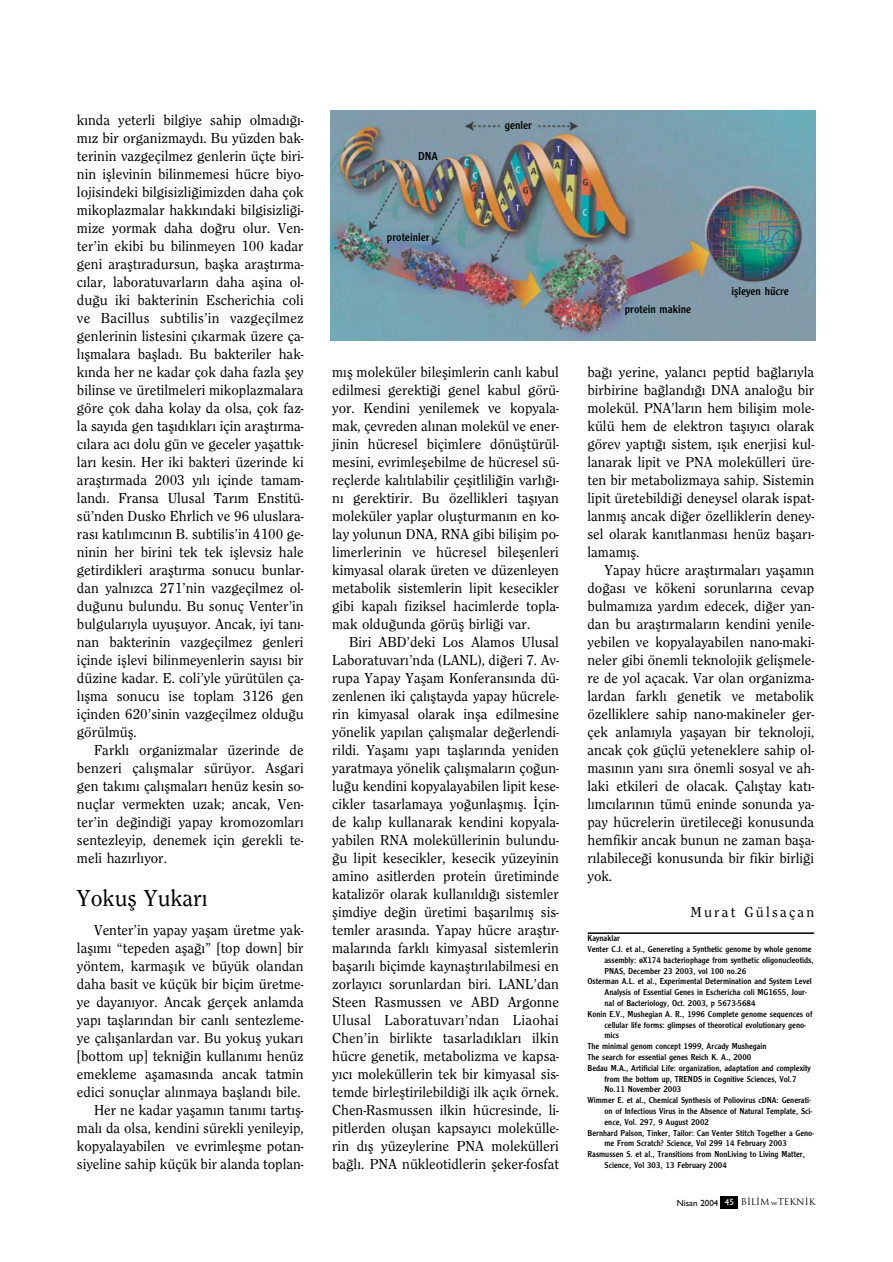
<style>
.page{position:relative;width:893px;height:1262px;background:#fff}
.page>*{position:absolute;margin:0;border:0;box-sizing:border-box;transform-origin:0 0}
.t1{font:500 24px "Clearface";color:#000}
.t2{font:500 15px/18px "Clearface";color:#000;text-align:justify}
.t3{font:500 15px "Clearface";letter-spacing:.15em;color:#000}
.t4{font:12px "Clearface Gothic";color:#000}
.t5{font:9px "Clearface Gothic";color:#000}
.t6{font:9px "Trajan";color:#000}
.s1{font-family:"Gill Sans";font-weight:500}
.s2{font-family:"Gill Sans";font-weight:500;color:#fff}
.s3{font-family:"Bookman Old Style";font-size:6px}
</style>
<div class="page">
<hr style="left:587px;top:932px;width:227px;height:2px;background:#000">
<div style="left:721px;top:1196px;width:17px;height:13px;background:#000"></div>
<img style="left:331px;top:111px;width:484px;height:229px">
<p class="t2" style="left:77px;top:112px;width:228px">k›nda yeterli bilgiye sahip olmad›¤›- m›z bir organizmayd›. Bu yüzden bak&shy;terinin vazgeçilmez genlerin üçte biri&shy;nin ifllevinin bilinmemesi hücre biyo&shy;lojisindeki bilgisizli¤imizden daha çok mikoplazmalar hakk›ndaki bilgisizli¤i&shy;mize yormak daha do¤ru olur. Ven&shy;ter’in ekibi bu bilinmeyen 100 kadar geni araflt›radursun, baflka araflt›rma&shy;c›lar, laboratuvarlar›n daha aflina ol&shy;du¤u iki bakterinin Escherichia coli ve Bacillus subtilis’in vazgeçilmez genlerinin listesini ç›karmak üzere ça&shy;l›flmalara bafllad›. Bu bakteriler hak&shy;k›nda her ne kadar çok daha fazla fley bilinse ve üretilmeleri mikoplazmalara göre çok daha kolay da olsa, çok faz&shy;la say›da gen tafl›d›klar› için araflt›rma&shy;c›lara ac› dolu gün ve geceler yaflatt›k&shy;lar› kesin. Her iki bakteri üzerinde ki araflt›rmada 2003 y›l› içinde tamam&shy;land›. Fransa Ulusal Tar›m Enstitü&shy;sü’nden Dusko Ehrlich ve 96 uluslara&shy;ras› kat›l›mc›n›n B. subtilis’in 4100 ge&shy;ninin her birini tek tek ifllevsiz hale getirdikleri araflt›rma sonucu bunlar&shy;dan yaln›zca 271’nin vazgeçilmez ol&shy;du¤unu bulundu. Bu sonuç Venter’in bulgular›yla uyufluyor. Ancak, iyi tan›- nan bakterinin vazgeçilmez genleri içinde ifllevi bilinmeyenlerin say›s› bir düzine kadar. E. coli’yle yürütülen ça&shy;l›flma sonucu ise toplam 3126 gen içinden 620’sinin vazgeçilmez oldu¤u görülmüfl.</p>
<p class="t2" style="left:77px;top:742px;width:228px;text-indent:17px">Farkl› organizmalar üzerinde de benzeri çal›flmalar sürüyor. Asgari gen tak›m› çal›flmalar› henüz kesin so&shy;nuçlar vermekten uzak; ancak, Ven&shy;ter’in de¤indi¤i yapay kromozomlar› sentezleyip, denemek için gerekli te&shy;meli haz›rl›yor.</p>
<h1 class="t1" style="left:77px;top:889px;width:132px">Yokufl Yukar›</h1>
<p class="t2" style="left:77px;top:922px;width:228px;text-align:right">Venter’in yapay yaflam üretme yak&shy;lafl›m› “tepeden afla¤›” [top down] bir yöntem, karmafl›k ve büyük olandan daha basit ve küçük bir biçim üretme&shy;ye dayan›yor. Ancak gerçek anlamda yap› tafllar›ndan bir canl› sentezleme&shy;ye çal›flanlardan var. Bu yokufl yukar› [bottom up] tekni¤in kullan›m› henüz emekleme aflamas›nda ancak tatmin edici sonuçlar al›nmaya baflland› bile.<br>Her ne kadar yaflam›n tan›m› tart›fl&shy;mal› da olsa, kendini sürekli yenileyip, kopyalayabilen ve evrimleflme potan&shy;siyeline sahip küçük bir alanda toplan-</p>
<p class="t4" style="left:418px;top:152px;width:21px">DNA</p>
<p class="t4" style="left:387px;top:233px;width:44px">proteinler</p>
<p class="t4" style="left:504px;top:121px;width:29px">genler</p>
<p class="t2" style="left:332px;top:364px;width:228px">m›fl moleküler bileflimlerin canl› kabul edilmesi gerekti¤i genel kabul görü&shy;yor. Kendini yenilemek ve kopyala&shy;mak, çevreden al›nan molekül ve ener&shy;jinin hücresel biçimlere dönüfltürül&shy;mesini, evrimleflebilme de hücresel sü&shy;reçlerde kal›t›labilir çeflitlili¤in varl›¤›- n› gerektirir. Bu özellikleri tafl›yan moleküler yaplar oluflturman›n en ko&shy;lay yolunun DNA, RNA gibi biliflim po&shy;limerlerinin ve hücresel bileflenleri kimyasal olarak üreten ve düzenleyen metabolik sistemlerin lipit kesecikler gibi kapal› fiziksel hacimlerde topla&shy;mak oldu¤unda görüfl birli¤i var.</p>
<p class="t2" style="left:332px;top:634px;width:228px;text-indent:17px">Biri ABD’deki Los Alamos Ulusal Laboratuvar›’nda (LANL), di¤eri 7. Av&shy;rupa Yapay Yaflam Konferans›nda dü&shy;zenlenen iki çal›fltayda yapay hücrele&shy;rin kimyasal olarak infla edilmesine yönelik yap›lan çal›flmalar de¤erlendi&shy;rildi. Yaflam› yap› tafllar›nda yeniden yaratmaya yönelik çal›flmalar›n ço¤un&shy;lu¤u kendini kopyalayabilen lipit kese&shy;cikler tasarlamaya yo¤unlaflm›fl. ‹çin&shy;de kal›p kullanarak kendini kopyala&shy;yabilen RNA moleküllerinin bulundu-¤u lipit kesecikler, kesecik yüzeyinin amino asitlerden protein üretiminde katalizör olarak kullan›ld›¤› sistemler flimdiye de¤in üretimi baflar›lm›fl sis&shy;temler aras›nda. Yapay hücre araflt›r&shy;malar›nda farkl› kimyasal sistemlerin baflar›l› biçimde kaynaflt›r›labilmesi en zorlay›c› sorunlardan biri. LANL’dan Steen Rasmussen ve ABD Argonne Ulusal Laboratuvar›’ndan Liaohai Chen’in birlikte tasarlad›klar› ilkin hücre genetik, metabolizma ve kapsa&shy;y›c› moleküllerin tek bir kimyasal sis&shy;temde birlefltirilebildi¤i ilk aç›k örnek.<br>Chen-Rasmussen ilkin hücresinde, li&shy;pitlerden oluflan kapsay›c› molekülle&shy;rin d›fl yüzeylerine PNA molekülleri ba¤l›. PNA nükleotidlerin fleker-fosfat</p>
<p class="t4" style="left:624px;top:305px;width:68px">protein makine</p>
<p class="t4" style="left:731px;top:287px;width:59px">iflleyen hücre</p>
<p class="t2" style="left:587px;top:364px;width:228px">ba¤› yerine, yalanc› peptid ba¤lar›yla birbirine ba¤land›¤› DNA analo¤u bir molekül. PNA’lar›n hem biliflim mole&shy;külü hem de elektron tafl›y›c› olarak görev yapt›¤› sistem, ›fl›k enerjisi kul&shy;lanarak lipit ve PNA molekülleri üre&shy;ten bir metabolizmaya sahip. Sistemin lipit üretebildi¤i deneysel olarak ispat&shy;lanm›fl ancak di¤er özelliklerin deney&shy;sel olarak kan›tlanmas› henüz baflar›- lamam›fl.</p>
<p class="t2" style="left:587px;top:562px;width:228px;text-indent:17px">Yapay hücre araflt›rmalar› yaflam›n do¤as› ve kökeni sorunlar›na cevap bulmam›za yard›m edecek, di¤er yan&shy;dan bu araflt›rmalar›n kendini yenile&shy;yebilen ve kopyalayabilen nano-maki&shy;neler gibi önemli teknolojik geliflmele&shy;re de yol açacak. Var olan organizma&shy;lardan farkl› genetik ve metabolik özelliklere sahip nano-makineler ger&shy;çek anlam›yla yaflayan bir teknoloji, ancak çok güçlü yeteneklere sahip ol&shy;mas›n›n yan› s›ra önemli sosyal ve ah&shy;laki etkileri de olacak. Çal›fltay kat›- l›mc›lar›n›n tümü eninde sonunda ya&shy;pay hücrelerin üretilece¤i konusunda hemfikir ancak bunun ne zaman bafla&shy;r›labilece¤i konusunda bir fikir birli¤i yok.</p>
<p class="t3" style="left:690px;top:906px;width:125px">Murat Gülsaçan</p>
<p class="t5" style="left:587px;top:935px;width:34px">Kaynaklar</p>
<p class="t5" style="left:587px;top:946px;width:226px">Venter C.J. et al., Genereting a Synthetic genome by whole genome</p>
<p class="t5" style="left:604px;top:956px;width:211px">assembly: øX174 bacteriophage from synthetic oligonucleotids,</p>
<p class="t5" style="left:604px;top:967px;width:143px">PNAS, December 23 2003, vol 100 no.26</p>
<p class="t5" style="left:587px;top:978px;width:226px">Osterman A.L. et al., Experimental Determination and System Level</p>
<p class="t5" style="left:604px;top:989px;width:204px">Analysis of Essential Genes in Eschericha coli MG1655, Jour-</p>
<p class="t5" style="left:604px;top:1000px;width:153px">nal of Bacteriology, Oct. 2003, p 5673-5684</p>
<p class="t5" style="left:587px;top:1010px;width:226px">Konin E.V., Mushegian A. R., 1996 Complete genome sequences of</p>
<p class="t5" style="left:604px;top:1021px;width:203px">cellular life forms: glimpses of theorotical evolutionary geno-</p>
<p class="t5" style="left:604px;top:1032px;width:16px">mics</p>
<p class="t5" style="left:587px;top:1043px;width:181px">The minimal genom concept 1999, Arcady Mushegain</p>
<p class="t5" style="left:587px;top:1054px;width:165px">The search for essential genes Reich K. A., 2000</p>
<p class="t5" style="left:587px;top:1064px;width:225px">Bedau M.A., Artificial Life: organization, adaptation and complexity</p>
<p class="t5" style="left:604px;top:1075px;width:193px">from the bottom up, TRENDS in Cognitive Sciences, Vol.7</p>
<p class="t5" style="left:604px;top:1086px;width:78px">No.11 November 2003</p>
<p class="t5" style="left:587px;top:1097px;width:225px">Wimmer E. et al., Chemical Synthesis of Poliovirus cDNA: Generati-</p>
<p class="t5" style="left:604px;top:1108px;width:209px">on of Infectious Virus in the Absence of Natural Template, Sci-</p>
<p class="t5" style="left:604px;top:1118px;width:106px">ence, Vol. 297, 9 August 2002</p>
<p class="t5" style="left:587px;top:1129px;width:228px">Bernhard Palson, Tinker, Tailor: Can Venter Stitch Together a Geno-</p>
<p class="t5" style="left:604px;top:1140px;width:184px">me From Scratch? Science, Vol 299 14 February 2003</p>
<p class="t5" style="left:587px;top:1151px;width:219px">Rasmussen S. et al., Transitions from NonLiving to Living Matter,</p>
<p class="t5" style="left:604px;top:1162px;width:124px">Science, Vol 303, 13 February 2004</p>
<p class="t6" style="left:676px;top:1196px;width:140px"><span class="s1">Nisan 2004</span> <span class="s2">45</span> B‹L‹M <span class="s3">ve</span>TEKN‹K</p>
</div>
